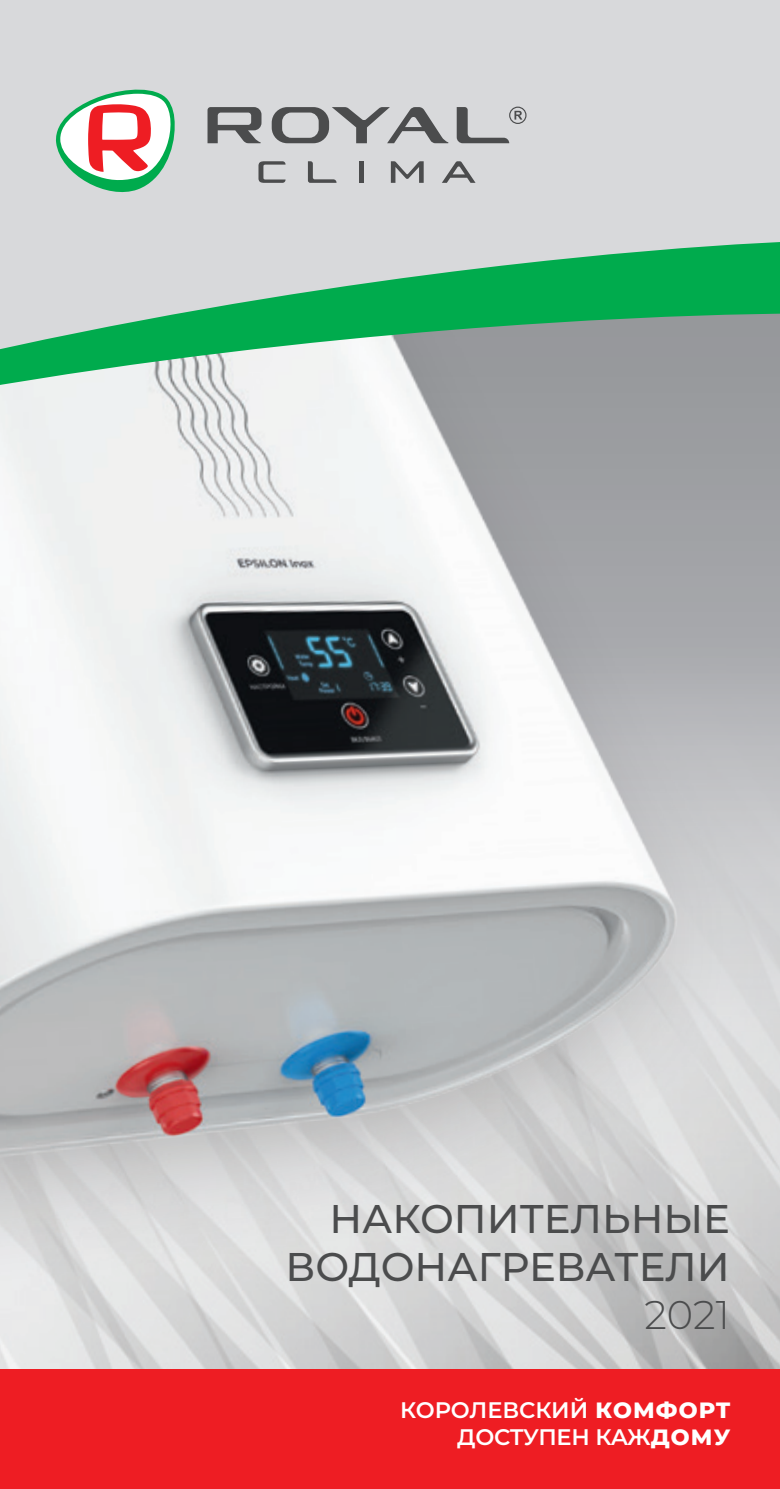
<style>
.page{position:relative;width:780px;height:1489px;background:#fff}
.page>*{position:absolute;margin:0;border:0;box-sizing:border-box;transform-origin:0 0}
.t1{font:500 40px "Montserrat";color:#4b4c4d}
.t2{font:300 40px "Montserrat";color:#4b4c4d}
.t3{font:600 22.5px "Montserrat";letter-spacing:-.01em;color:#fff}
.s1{font-weight:800}
</style>
<div class="page">
<img style="left:0;top:644px;width:780px;height:725px">
<div style="left:0;top:0;width:740px;height:1296px;background:#231f20;opacity:.3"></div>
<img style="left:0;top:627px;width:706px;height:563px">
<div style="left:0;top:0;width:780px;height:241px;background:#d8d9db"></div>
<svg style="left:0;top:241px;width:780px;height:386px"></svg>
<svg style="left:56px;top:86px;width:119px;height:114px"></svg>
<svg style="left:456px;top:107px;width:70px;height:36px"></svg>
<svg style="left:207px;top:107px;width:54px;height:36px"></svg>
<svg style="left:272px;top:107px;width:176px;height:36px"></svg>
<svg style="left:258px;top:161px;width:27px;height:22px"></svg>
<svg style="left:308px;top:161px;width:28px;height:22px"></svg>
<svg style="left:391px;top:161px;width:32px;height:22px"></svg>
<div style="left:359px;top:161px;width:5px;height:22px;background:#4b4c4d"></div>
<svg style="left:442px;top:161px;width:33px;height:22px"></svg>
<div style="left:0;top:1369px;width:780px;height:119px;background:#ee1d23"></div>
<p class="t1" style="left:329px;top:1190px;width:402px">НАКОПИТЕЛЬНЫЕ</p>
<p class="t1" style="left:285px;top:1238px;width:446px">ВОДОНАГРЕВАТЕЛИ</p>
<p class="t2" style="left:644px;top:1287px;width:87px">2021</p>
<p class="t3" style="left:400px;top:1393px;width:332px">КОРОЛЕВСКИЙ <span class="s1">КОМФОРТ</span></p>
<p class="t3" style="left:457px;top:1420px;width:275px">ДОСТУПЕН КАЖ<span class="s1">ДОМУ</span></p>
</div>
